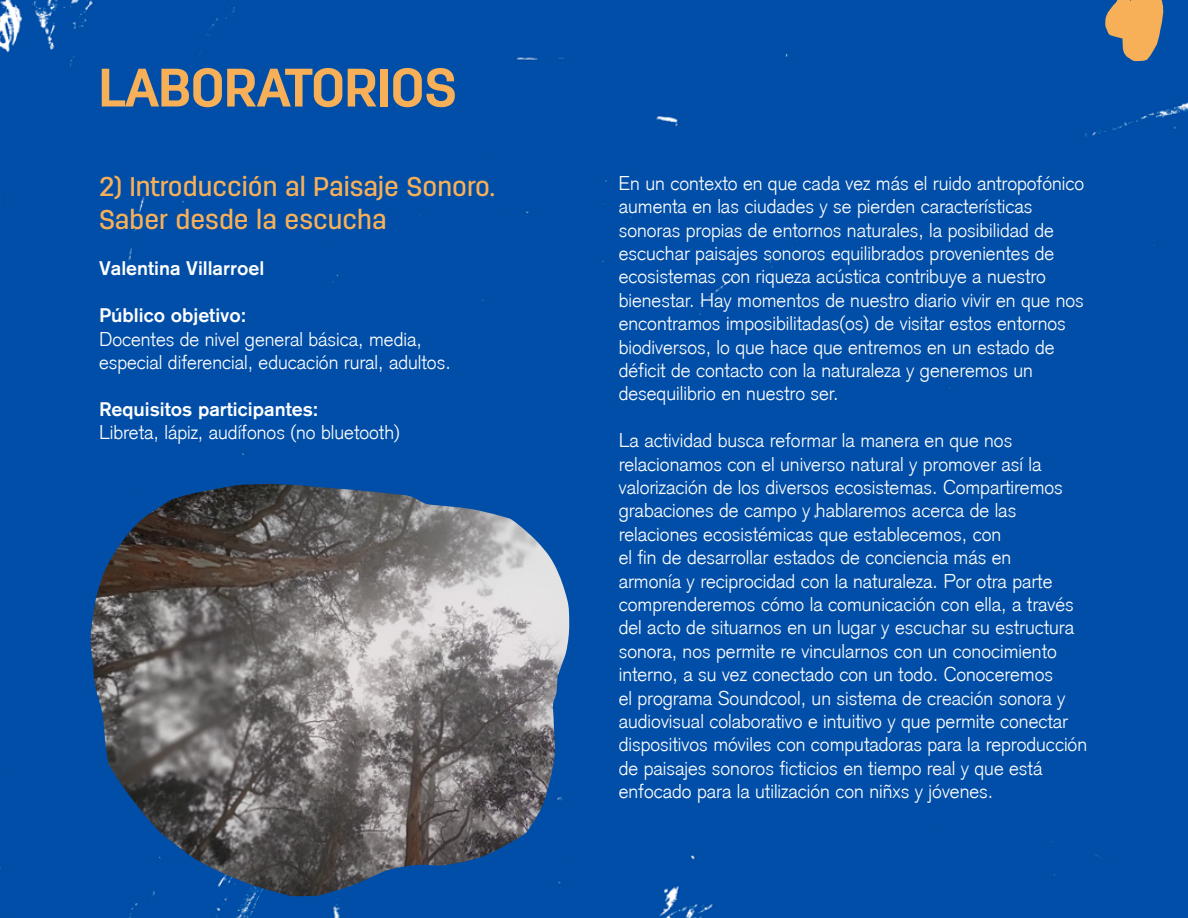
<style>
.page{position:relative;width:1188px;height:918px;background:#004ea7}
.page>*{position:absolute;margin:0;border:0;box-sizing:border-box;transform-origin:0 0}
.t1{font:700 54px "Antartida";color:#f8b058}
.t2{font:500 27px/32.4px "Antartida";color:#f8b058}
.t3{font:300 19.5px/23.4px "Akzidenz Grotesk";color:#fff}
.t4{font:500 19.5px "Akzidenz Grotesk BQ";color:#fff}
</style>
<div class="page">
<svg style="left:1105px;top:0;width:83px;height:82px;background:#607488"></svg>
<img style="left:90px;top:484px;width:479px;height:412px">
<h1 class="t1" style="left:99px;top:57px;width:359px">LABORATORIOS</h1>
<h2 class="t2" style="left:99px;top:171px;width:397px">2) Introducción al Paisaje Sonoro.<br>Saber desde la escucha</h2>
<p class="t4" style="left:99px;top:257px;width:167px">Valentina Villarroel</p>
<p class="t4" style="left:99px;top:303px;width:148px">Público objetivo:</p>
<p class="t3" style="left:99px;top:327px;width:353px">Docentes de nivel general básica, media, especial diferencial, educación rural, adultos.</p>
<p class="t4" style="left:99px;top:397px;width:220px">Requisitos participantes:</p>
<p class="t3" style="left:99px;top:421px;width:302px">Libreta, lápiz, audífonos (no bluetooth)</p>
<p class="t3" style="left:619px;top:171px;width:467px">En un contexto en que cada vez más el ruido antropofónico aumenta en las ciudades y se pierden características sonoras propias de entornos naturales, la posibilidad de escuchar paisajes sonoros equilibrados provenientes de ecosistemas con riqueza acústica contribuye a nuestro bienestar. Hay momentos de nuestro diario vivir en que nos encontramos imposibilitadas(os) de visitar estos entornos biodiversos, lo que hace que entremos en un estado de déficit de contacto con la naturaleza y generemos un desequilibrio en nuestro ser.</p>
<p class="t3" style="left:619px;top:429px;width:470px">La actividad busca reformar la manera en que nos relacionamos con el universo natural y promover así la valorización de los diversos ecosistemas. Compartiremos grabaciones de campo y hablaremos acerca de las relaciones ecosistémicas que establecemos, con<br>el fin de desarrollar estados de conciencia más en<br>armonía y reciprocidad con la naturaleza. Por otra parte comprenderemos cómo la comunicación con ella, a través del acto de situarnos en un lugar y escuchar su estructura sonora, nos permite re vincularnos con un conocimiento interno, a su vez conectado con un todo. Conoceremos<br>el programa Soundcool, un sistema de creación sonora y audiovisual colaborativo e intuitivo y que permite conectar dispositivos móviles con computadoras para la reproducción de paisajes sonoros ficticios en tiempo real y que está enfocado para la utilización con niñxs y jóvenes.</p>
</div>
